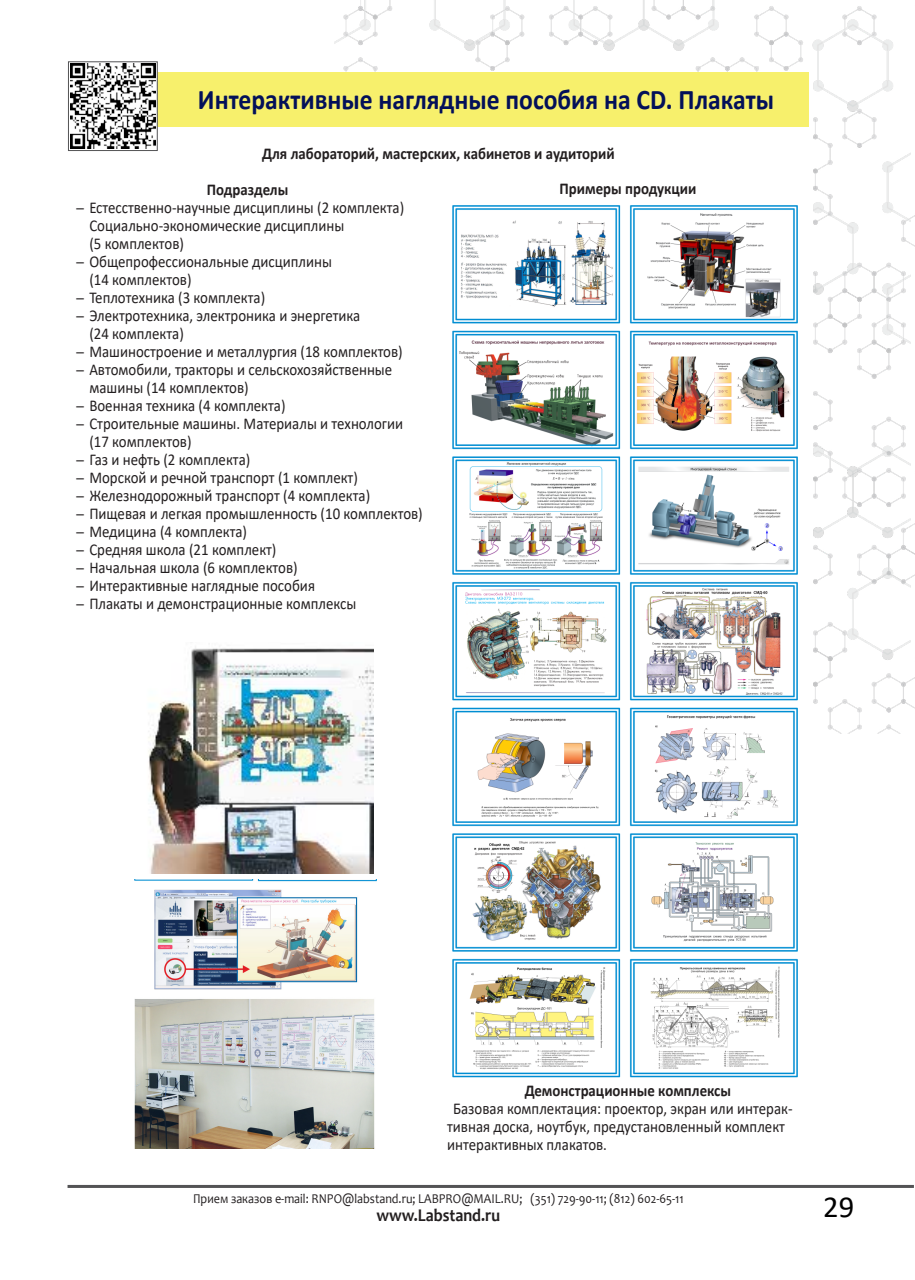
<style>
.page{position:relative;width:915px;height:1280px;background:#fff}
.page>*{position:absolute;margin:0;border:0;box-sizing:border-box;transform-origin:0 0}
.t1{font:30.6px "Calibri";color:#000}
.Текст_в_параграфе{font:700 28.5px "Calibri";color:#031059;scale:.9 1}
.t2{font:700 18px "Candara";color:#231f20;scale:.9 1}
.Текст_в_параграфе-2{font:16.5px/18px "Calibri";color:#231f20;scale:.9 1}
.Толстый_текст_в_пара{font:700 16.5px "Calibri";color:#231f20;scale:.9 1}
.t3{font:13.5px "Candara";color:#231f20;scale:.9 1}
</style>
<div class="page">
<hr style="left:67px;top:1185px;width:846px;height:3px;background:#535355">
<img style="left:334px;top:1px;width:580px;height:732px">
<img style="left:148px;top:642px;width:225px;height:232px">
<img style="left:134px;top:879px;width:242px;height:270px">
<img style="left:452px;top:206px;width:345px;height:872px">
<div style="left:68px;top:72px;width:740px;height:55px;background:#f7f06c"></div>
<svg style="left:68px;top:62px;width:89px;height:89px"></svg>
<img style="left:70px;top:64px;width:85px;height:85px">
<p class="Текст_в_параграфе" style="left:198px;top:80px;width:641px">Интерактивные наглядные пособия на CD. Плакаты</p>
<p class="Толстый_текст_в_пара" style="left:262px;top:142px;width:393px">Для лабораторий, мастерских, кабинетов и аудиторий</p>
<p class="Толстый_текст_в_пара" style="left:207px;top:178px;width:92px">Подразделы</p>
<p class="Текст_в_параграфе-2" style="left:89px;top:198px;width:351px;text-indent:-13px">─ Естесственно-научные дисциплины (2 комплекта)<br>Социально-экономические дисциплины<br>(5 комплектов)</p>
<p class="Текст_в_параграфе-2" style="left:89px;top:252px;width:271px;text-indent:-13px">─ Общепрофессиональные дисциплины (14 комплектов)</p>
<p class="Текст_в_параграфе-2" style="left:77px;top:288px;width:211px">─ Теплотехника (3 комплекта)</p>
<p class="Текст_в_параграфе-2" style="left:89px;top:306px;width:302px;text-indent:-13px">─ Электротехника, электроника и энергетика (24 комплекта)</p>
<p class="Текст_в_параграфе-2" style="left:77px;top:342px;width:364px">─ Машиностроение и металлургия (18 комплектов)</p>
<p class="Текст_в_параграфе-2" style="left:89px;top:360px;width:338px;text-indent:-13px">─ Автомобили, тракторы и сельскохозяйственные машины (14 комплектов)</p>
<p class="Текст_в_параграфе-2" style="left:77px;top:396px;width:233px">─ Военная техника (4 комплекта)</p>
<p class="Текст_в_параграфе-2" style="left:89px;top:414px;width:350px;text-indent:-13px">─ Строительные машины. Материалы и технологии (17 комплектов)</p>
<p class="Текст_в_параграфе-2" style="left:77px;top:450px;width:194px">─ Газ и нефть (2 комплекта)</p>
<p class="Текст_в_параграфе-2" style="left:77px;top:468px;width:314px">─ Морской и речной транспорт (1 комплект)</p>
<p class="Текст_в_параграфе-2" style="left:77px;top:486px;width:327px">─ Железнодорожный транспорт (4 комплекта)</p>
<p class="Текст_в_параграфе-2" style="left:77px;top:504px;width:386px">─ Пищевая и легкая промышленность (10 комплектов)</p>
<p class="Текст_в_параграфе-2" style="left:77px;top:522px;width:191px">─ Медицина (4 комплекта)</p>
<p class="Текст_в_параграфе-2" style="left:77px;top:540px;width:223px">─ Средняя школа (21 комплект)</p>
<p class="Текст_в_параграфе-2" style="left:77px;top:558px;width:247px">─ Начальная школа (6 комплектов)</p>
<p class="Текст_в_параграфе-2" style="left:77px;top:576px;width:266px">─ Интерактивные наглядные пособия</p>
<p class="Текст_в_параграфе-2" style="left:77px;top:594px;width:312px">─ Плакаты и демонстрационные комплексы</p>
<p class="Толстый_текст_в_пара" style="left:559px;top:177px;width:153px">Примеры продукции</p>
<p class="Толстый_текст_в_пара" style="left:524px;top:1078px;width:231px">Демонстрационные комплексы</p>
<p class="Текст_в_параграфе-2" style="left:447px;top:1099px;width:385px;text-indent:6px">Базовая комплектация: проектор, экран или интерак&shy;тивная доска, ноутбук, предустановленный комплект интерактивных плакатов.</p>
<p class="t3" style="left:193px;top:1190px;width:546px">Прием заказов e-mail: RNPO@labstand.ru; LABPRO@MAIL.RU; (351) 729-90-11; (812) 602-65-11</p>
<p class="t2" style="left:376px;top:1204px;width:139px">www.Labstand.ru</p>
<h1 class="t1" style="left:823px;top:1186px;width:33px">29</h1>
</div>
